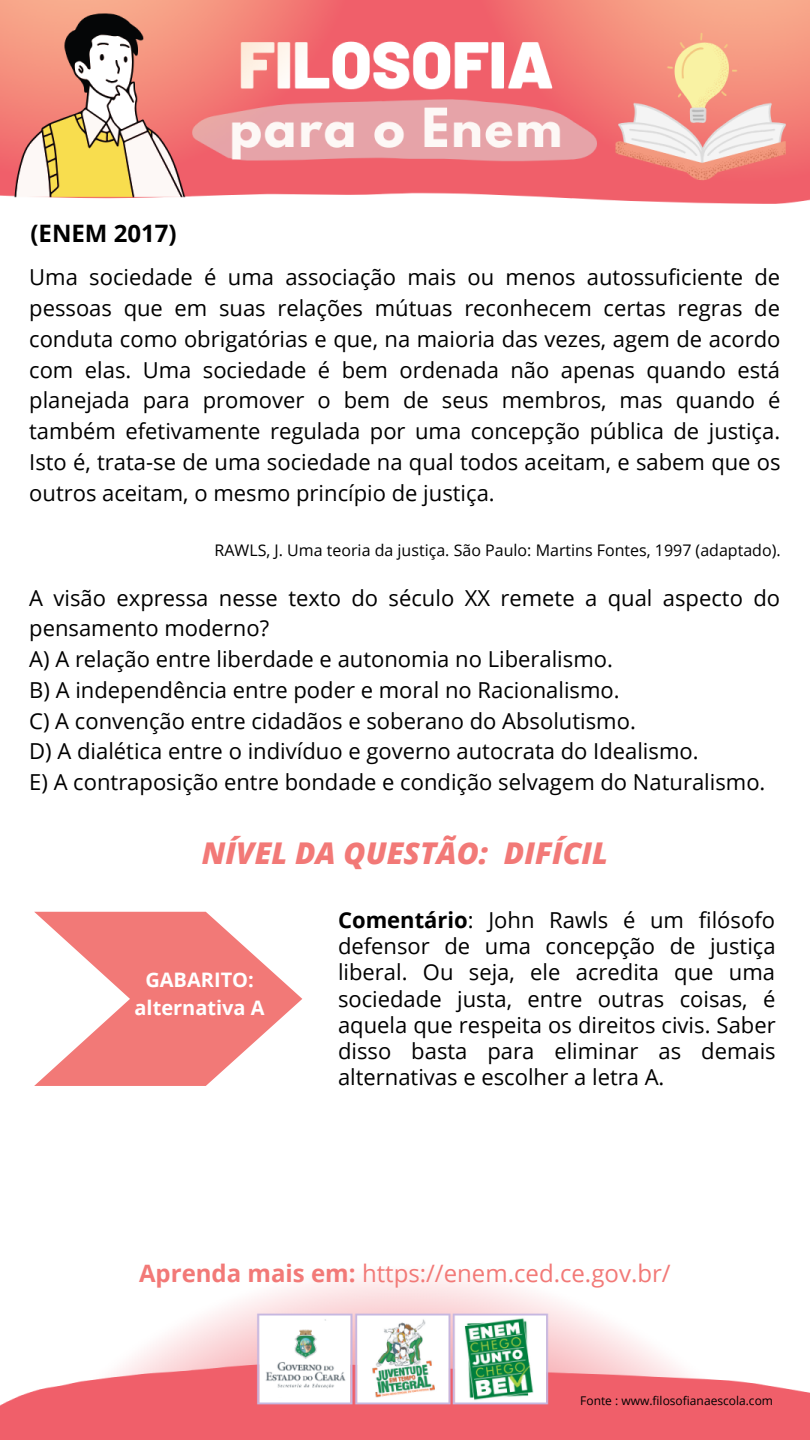
<style>
.page{position:relative;width:810px;height:1440px;background:#fff}
.page>*{position:absolute;margin:0;border:0;box-sizing:border-box;transform-origin:0 0}
.t1{font:italic 800 30px "Open Sans";color:#f27977}
.t2{font:24px "Open Sans";color:#f27977}
.t3{font:700 24px "Open Sans";color:#000}
.t4{font:22px/30.8px "Open Sans";color:#000;text-align:justify}
.t5{font:700 20px/28px "Open Sans";color:#fff;text-align:center}
.t6{font:16px "Open Sans";color:#000}
.t7{font:12px "Open Sans";color:#000}
.s1{font-weight:700}
</style>
<div class="page">
<img style="left:0;top:0;width:810px;height:1440px">
<svg style="left:34px;top:912px;width:268px;height:174px"></svg>
<p class="t3" style="left:30px;top:216px;width:148px">(ENEM 2017)</p>
<p class="t4" style="left:29px;top:262px;width:753px">Uma sociedade é uma associação mais ou menos autossuficiente de pessoas que em suas relações mútuas reconhecem certas regras de conduta como obrigatórias e que, na maioria das vezes, agem de acordo com elas. Uma sociedade é bem ordenada não apenas quando está planejada para promover o bem de seus membros, mas quando é também efetivamente regulada por uma concepção pública de justiça.<br>Isto é, trata-se de uma sociedade na qual todos aceitam, e sabem que os outros aceitam, o mesmo princípio de justiça.</p>
<p class="t6" style="left:215px;top:539px;width:568px">RAWLS, J. Uma teoria da justiça. São Paulo: Martins Fontes, 1997 (adaptado).</p>
<p class="t4" style="left:29px;top:582px;width:752px;text-align:left">A visão expressa nesse texto do século XX remete a qual aspecto do pensamento moderno?<br>A) A relação entre liberdade e autonomia no Liberalismo.<br>B) A independência entre poder e moral no Racionalismo.<br>C) A convenção entre cidadãos e soberano do Absolutismo.<br>D) A dialética entre o indivíduo e governo autocrata do Idealismo.<br>E) A contraposição entre bondade e condição selvagem do Naturalismo.</p>
<h1 class="t1" style="left:202px;top:832px;width:408px">NÍVEL DA QUESTÃO: DIFÍCIL</h1>
<p class="t5" style="left:135px;top:965px;width:132px">GABARITO: alternativa A</p>
<p class="t4" style="left:338px;top:906px;width:439px;line-height:26.2px"><span class="s1">Comentário</span>: John Rawls é um filósofo defensor de uma concepção de justiça liberal. Ou seja, ele acredita que uma sociedade justa, entre outras coisas, é aquela que respeita os direitos civis. Saber disso basta para eliminar as demais alternativas e escolher a letra A.</p>
<p class="t2" style="left:139px;top:1256px;width:533px"><span class="s1">Aprenda mais em:</span> https://enem.ced.ce.gov.br/</p>
<p class="t7" style="left:580px;top:1392px;width:194px">Fonte : www.filosofianaescola.com</p>
</div>
